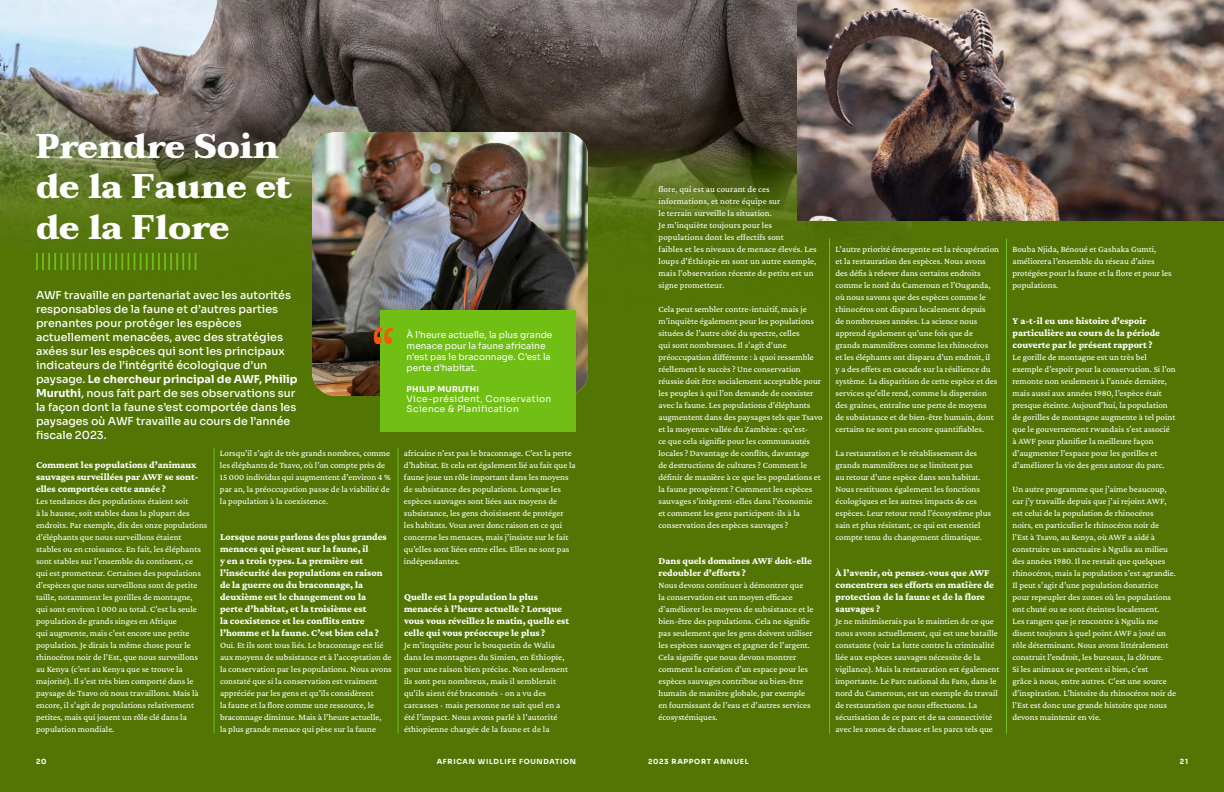
<style>
.page{position:relative;width:1224px;height:792px;background:#fff}
.page>*{position:absolute;margin:0;border:0;box-sizing:border-box;transform-origin:0 0}
.t1{font:500 50px "Sora";color:#fa560b}
.t2{font:900 34px/40.8px "Taviraj";color:#fff}
.t3{font:500 11px/14px "Sora";color:#fff}
.t4{font:800 10px/12px "Crimson Pro";color:#fff}
.t5{font:9px/12px "Crimson Pro";color:#fff}
.t6{font:9px/10.8px "Sora";color:#fff}
.t7{font:9px/10px "Sora";letter-spacing:.04em;color:#fff}
.t8{font:700 8px "Sora";letter-spacing:.04em;color:#fff}
.t9{font:700 7px "Sora";letter-spacing:.1em;color:#fff}
.s1{font-weight:700}
</style>
<div class="page">
<div style="left:0;top:0;width:612px;height:792px;background:#527504"></div>
<div style="left:612px;top:0;width:612px;height:792px;background:#527504"></div>
<img style="left:0;top:0;width:798px;height:144px">
<svg style="left:0;top:144px;width:1224px;height:126px"></svg>
<svg style="left:36px;top:253px;width:160px;height:17px"></svg>
<hr style="left:214px;top:448px;width:1px;height:286px;background:#71bf15">
<hr style="left:398px;top:448px;width:1px;height:286px;background:#71bf15">
<hr style="left:829px;top:238px;width:1px;height:496px;background:#71bf15">
<hr style="left:1006px;top:238px;width:1px;height:496px;background:#71bf15">
<img style="left:798px;top:0;width:426px;height:220px">
<img style="left:312px;top:132px;width:276px;height:264px">
<div style="left:381px;top:310px;width:195px;height:122px;background:#71bf15"></div>
<h2 class="t2" style="left:36px;top:125px;width:258px">Prendre Soin de la Faune et de la Flore</h2>
<p class="t3" style="left:36px;top:287px;width:263px">AWF travaille en partenariat avec les autorités responsables de la faune et d’autres parties prenantes pour protéger les espèces actuellement menacées, avec des stratégies axées sur les espèces qui sont les principaux indicateurs de l’intégrité écologique d’un paysage. <span class="s1">Le chercheur principal de AWF, Philip Muruthi</span>, nous fait part de ses observations sur la façon dont la faune s’est comportée dans les paysages où AWF travaille au cours de l’année fiscale 2023.</p>
<h1 class="t1" style="left:372px;top:306px;width:24px">“</h1>
<p class="t4" style="left:36px;top:459px;width:164px">Comment les populations d’animaux sauvages surveillées par AWF se sont&shy;elles comportées cette année ?</p>
<p class="t5" style="left:36px;top:495px;width:173px">Les tendances des populations étaient soit<br>à la hausse, soit stables dans la plupart des endroits. Par exemple, dix des onze populations d’éléphants que nous surveillons étaient stables ou en croissance. En fait, les éléphants sont stables sur l’ensemble du continent, ce<br>qui est prometteur. Certaines des populations d’espèces que nous surveillons sont de petite taille, notamment les gorilles de montagne,<br>qui sont environ 1 000 au total. C’est la seule population de grands singes en Afrique<br>qui augmente, mais c’est encore une petite population. Je dirais la même chose pour le rhinocéros noir de l’Est, que nous surveillons au Kenya (c’est au Kenya que se trouve la majorité). Il s’est très bien comporté dans le paysage de Tsavo où nous travaillons. Mais là encore, il s’agit de populations relativement petites, mais qui jouent un rôle clé dans la population mondiale.</p>
<p class="t5" style="left:220px;top:447px;width:172px">Lorsqu’il s’agit de très grands nombres, comme les éléphants de Tsavo, où l’on compte près de 15 000 individus qui augmentent d’environ 4 % par an, la préoccupation passe de la viabilité de la population à la coexistence.</p>
<p class="t4" style="left:220px;top:531px;width:168px">Lorsque nous parlons des plus grandes menaces qui pèsent sur la faune, il<br>y en a trois types. La première est l’insécurité des populations en raison de la guerre ou du braconnage, la deuxième est le changement ou la perte d’habitat, et la troisième est<br>la coexistence et les conflits entre l’homme et la faune. C’est bien cela ?</p>
<p class="t5" style="left:220px;top:639px;width:173px">Oui. Et ils sont tous liés. Le braconnage est lié aux moyens de subsistance et à l’acceptation de la conservation par les populations. Nous avons constaté que si la conservation est vraiment appréciée par les gens et qu’ils considèrent<br>la faune et la flore comme une ressource, le braconnage diminue. Mais à l’heure actuelle,<br>la plus grande menace qui pèse sur la faune</p>
<p class="t6" style="left:407px;top:329px;width:147px">À l’heure actuelle, la plus grande menace pour la faune africaine n’est pas le braconnage. C’est la perte d’habitat.</p>
<p class="t8" style="left:407px;top:382px;width:74px">PHILIP MURUTHI</p>
<p class="t7" style="left:407px;top:393px;width:146px">Vice-président, Conservation<br>Science &amp; Planification</p>
<p class="t5" style="left:404px;top:447px;width:173px">africaine n’est pas le braconnage. C’est la perte d’habitat. Et cela est également lié au fait que la faune joue un rôle important dans les moyens de subsistance des populations. Lorsque les espèces sauvages sont liées aux moyens de subsistance, les gens choisissent de protéger les habitats. Vous avez donc raison en ce qui concerne les menaces, mais j’insiste sur le fait qu’elles sont liées entre elles. Elles ne sont pas indépendantes.</p>
<p class="t4" style="left:404px;top:591px;width:167px">Quelle est la population la plus menacée à l’heure actuelle ? Lorsque vous vous réveillez le matin, quelle est celle qui vous préoccupe le plus ?</p>
<p class="t5" style="left:404px;top:639px;width:166px">Je m’inquiète pour le bouquetin de Walia dans les montagnes du Simien, en Éthiopie, pour une raison bien précise. Non seulement ils sont peu nombreux, mais il semblerait qu’ils aient été braconnés - on a vu des carcasses - mais personne ne sait quel en a été l’impact. Nous avons parlé à l’autorité éthiopienne chargée de la faune et de la</p>
<p class="t5" style="left:659px;top:183px;width:160px">flore, qui est au courant de ces informations, et notre équipe sur<br>le terrain surveille la situation.<br>Je m’inquiète toujours pour les populations dont les effectifs sont<br>faibles et les niveaux de menace élevés. Les loups d’Éthiopie en sont un autre exemple, mais l’observation récente de petits est un signe prometteur.</p>
<p class="t5" style="left:659px;top:303px;width:166px">Cela peut sembler contre-intuitif, mais je m’inquiète également pour les populations situées de l’autre côté du spectre, celles<br>qui sont nombreuses. Il s’agit d’une préoccupation différente : à quoi ressemble réellement le succès ? Une conservation réussie doit être socialement acceptable pour les peuples à qui l’on demande de coexister avec la faune. Les populations d’éléphants augmentent dans des paysages tels que Tsavo et la moyenne vallée du Zambèze : qu’est-<br>ce que cela signifie pour les communautés locales ? Davantage de conflits, davantage<br>de destructions de cultures ? Comment le définir de manière à ce que les populations et la faune prospèrent ? Comment les espèces sauvages s’intègrent-elles dans l’économie<br>et comment les gens participent-ils à la conservation des espèces sauvages ?</p>
<p class="t4" style="left:659px;top:555px;width:155px">Dans quels domaines AWF doit-elle redoubler d’efforts ?</p>
<p class="t5" style="left:659px;top:579px;width:156px">Nous devons continuer à démontrer que<br>la conservation est un moyen efficace d’améliorer les moyens de subsistance et le bien-être des populations. Cela ne signifie pas seulement que les gens doivent utiliser les espèces sauvages et gagner de l’argent.<br>Cela signifie que nous devons montrer comment la création d’un espace pour les espèces sauvages contribue au bien-être humain de manière globale, par exemple en fournissant de l’eau et d’autres services écosystémiques.</p>
<p class="t5" style="left:836px;top:243px;width:165px">L’autre priorité émergente est la récupération et la restauration des espèces. Nous avons des défis à relever dans certains endroits comme le nord du Cameroun et l’Ouganda, où nous savons que des espèces comme le rhinocéros ont disparu localement depuis<br>de nombreuses années. La science nous apprend également qu’une fois que de grands mammifères comme les rhinocéros<br>et les éléphants ont disparu d’un endroit, il<br>y a des effets en cascade sur la résilience du système. La disparition de cette espèce et des services qu’elle rend, comme la dispersion des graines, entraîne une perte de moyens<br>de subsistance et de bien-être humain, dont certains ne sont pas encore quantifiables.</p>
<p class="t5" style="left:836px;top:447px;width:157px">La restauration et le rétablissement des grands mammifères ne se limitent pas<br>au retour d’une espèce dans son habitat.<br>Nous restituons également les fonctions écologiques et les autres impacts de ces espèces. Leur retour rend l’écosystème plus sain et plus résistant, ce qui est essentiel compte tenu du changement climatique.</p>
<p class="t4" style="left:836px;top:567px;width:160px">À l’avenir, où pensez-vous que AWF concentrera ses efforts en matière de protection de la faune et de la flore sauvages ?</p>
<p class="t5" style="left:836px;top:615px;width:165px">Je ne minimiserais pas le maintien de ce que nous avons actuellement, qui est une bataille constante (voir La lutte contre la criminalité liée aux espèces sauvages nécessite de la vigilance). Mais la restauration est également importante. Le Parc national du Faro, dans le nord du Cameroun, est un exemple du travail de restauration que nous effectuons. La sécurisation de ce parc et de sa connectivité avec les zones de chasse et les parcs tels que</p>
<p class="t5" style="left:1012px;top:243px;width:161px">Bouba Njida, Bénoué et Gashaka Gumti, améliorera l’ensemble du réseau d’aires protégées pour la faune et la flore et pour les populations.</p>
<p class="t4" style="left:1012px;top:315px;width:149px">Y a-t-il eu une histoire d’espoir particulière au cours de la période couverte par le présent rapport ?</p>
<p class="t5" style="left:1012px;top:351px;width:165px">Le gorille de montagne est un très bel exemple d’espoir pour la conservation. Si l’on remonte non seulement à l’année dernière, mais aussi aux années 1980, l’espèce était presque éteinte. Aujourd’hui, la population de gorilles de montagne augmente à tel point que le gouvernement rwandais s’est associé à AWF pour planifier la meilleure façon d’augmenter l’espace pour les gorilles et d’améliorer la vie des gens autour du parc.</p>
<p class="t5" style="left:1012px;top:483px;width:165px">Un autre programme que j’aime beaucoup, car j’y travaille depuis que j’ai rejoint AWF, est celui de la population de rhinocéros noirs, en particulier le rhinocéros noir de l’Est à Tsavo, au Kenya, où AWF a aidé à construire un sanctuaire à Ngulia au milieu des années 1980. Il ne restait que quelques rhinocéros, mais la population s’est agrandie.<br>Il peut s’agir d’une population donatrice pour repeupler des zones où les populations ont chuté ou se sont éteintes localement.<br>Les rangers que je rencontre à Ngulia me disent toujours à quel point AWF a joué un rôle déterminant. Nous avons littéralement construit l’endroit, les bureaux, la clôture.<br>Si les animaux se portent si bien, c’est<br>grâce à nous, entre autres. C’est une source d’inspiration. L’histoire du rhinocéros noir de l’Est est donc une grande histoire que nous devons maintenir en vie.</p>
<p class="t9" style="left:36px;top:756px;width:12px">20</p>
<p class="t9" style="left:437px;top:756px;width:141px">AFRICAN WILDLIFE FOUNDATION</p>
<p class="t9" style="left:648px;top:756px;width:102px">2023 RAPPORT ANNUEL</p>
<p class="t9" style="left:1180px;top:756px;width:10px">21</p>
</div>
